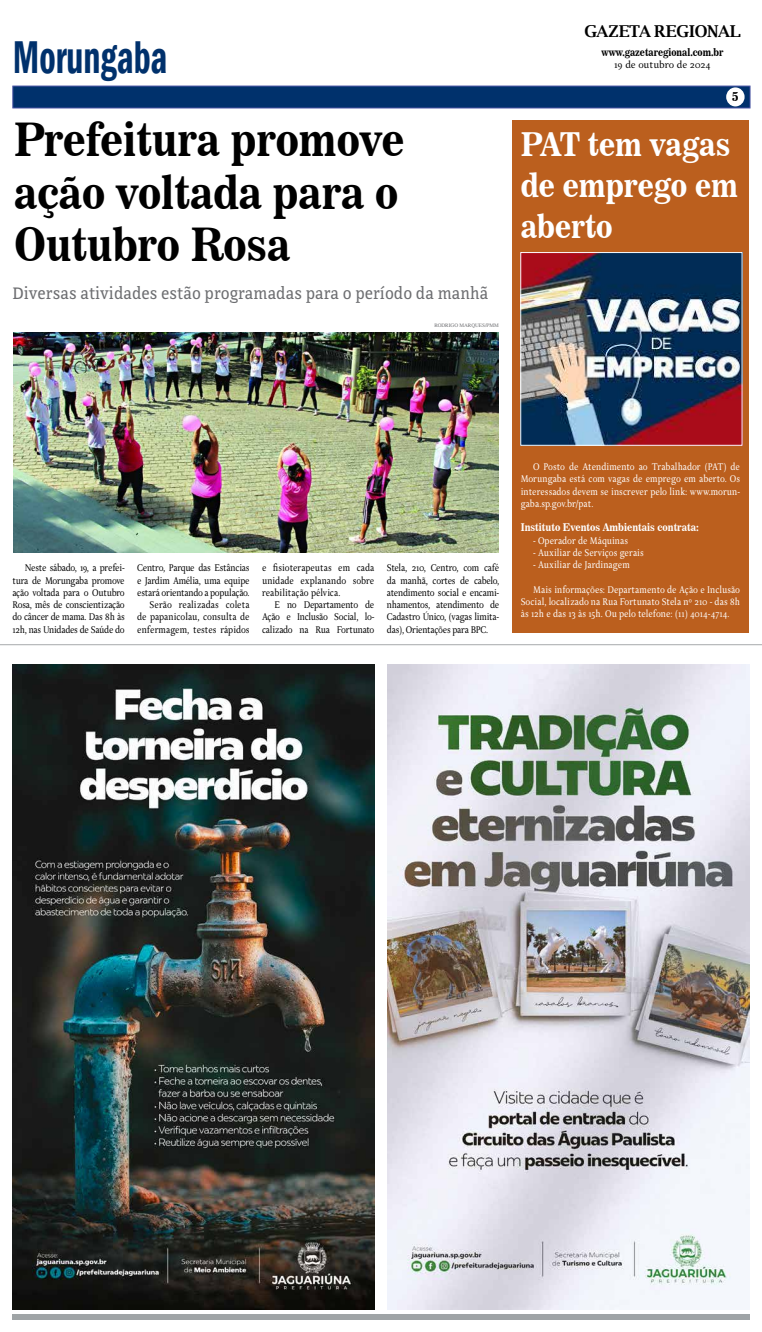
<style>
.page{position:relative;width:762px;height:1332px;background:#fff}
.page>*{position:absolute;margin:0;border:0;box-sizing:border-box;transform-origin:0 0}
.t1{font:600 condensed 47.25px "Franklin Gothic";color:#00316c;scale:.75 1}
.t2{font:45.5px/52.5px "News 706 BT Bold C";color:#000;scale:.9 1}
.t3{font:32.38px/41.1px "News 706 BT Bold C";color:#fff;scale:.9 1}
.t4{font:17.5px "Directa Serif";color:#6d6e71}
.t5{font:700 16.36px "Luxi Serif";letter-spacing:-.02em;color:#000}
.t6{font:13.12px "News 706 BT Bold C";color:#000}
.t7{font:10.5px/12.2px "Delicato Pro";letter-spacing:-.03em;color:#000;text-align:justify;scale:.9 1}
.t8{font:10.5px/12.2px "Delicato Pro";color:#fff;text-align:justify;scale:.9 1}
.t9{font:10.5px "News 706 BT Bold C";color:#fff;scale:.9 1}
.t10{font:10.5px "News 706 BT Bold C";color:#000;scale:.87 1}
.t11{font:10.5px "Delicato Pro";letter-spacing:-.03em;color:#000}
.t12{font:5.25px "Times";color:#6d6e71}
</style>
<div class="page">
<div style="left:12px;top:1314px;width:737px;height:6px;background:#9fa4a6"></div>
<div style="left:511px;top:120px;width:237px;height:513px;background:#bb5f1e"></div>
<div style="left:12px;top:86px;width:738px;height:22px;background:#00316c;border:1px solid #434fa1"></div>
<div style="left:726px;top:87px;width:18px;height:19px;background:#fff;border-radius:50%"></div>
<img style="left:12px;top:665px;width:363px;height:644px">
<img style="left:387px;top:665px;width:362px;height:644px">
<hr style="left:0;top:644px;width:761px;height:1px;background:#a7a9ac">
<img style="left:522px;top:254px;width:218px;height:190px">
<div style="left:520px;top:252px;width:222px;height:194px;border:1px solid #fff"></div>
<img style="left:14px;top:332px;width:484px;height:221px">
<h1 class="t1" style="left:13px;top:25px;width:208px">Morungaba</h1>
<h3 class="t5" style="left:584px;top:20px;width:158px">GAZETA REGIONAL</h3>
<p class="t10" style="left:601px;top:46px;width:142px">www.gazetaregional.com.br</p>
<p class="t11" style="left:614px;top:59px;width:98px">19 de outubro de 2024</p>
<p class="t6" style="left:731px;top:89px;width:8px">5</p>
<h2 class="t2" style="left:14px;top:113px;width:435px">Prefeitura promove ação voltada para o<br>Outubro Rosa</h2>
<h3 class="t3" style="left:520px;top:123px;width:243px">PAT tem vagas de emprego em aberto</h3>
<h3 class="t4" style="left:12px;top:283px;width:477px">Diversas atividades estão programadas para o período da manhã</h3>
<p class="t12" style="left:434px;top:323px;width:66px">RODRIGO MARQUES/PMM</p>
<p class="t7" style="left:12px;top:562px;width:126px;text-indent:12px">Neste sábado, 19, a prefei&shy;tura de Morungaba promove ação voltada para o Outubro Rosa, mês de conscientização do câncer de mama. Das 8h às 12h, nas Unidades de Saúde do</p>
<p class="t7" style="left:137px;top:562px;width:126px;text-align:right">Centro, Parque das Estâncias e Jardim Amélia, uma equipe estará orientando a população.<br>Serão realizadas coleta<br>de papanicolau, consulta de enfermagem, testes rápidos</p>
<p class="t7" style="left:262px;top:562px;width:126px">e fisioterapeutas em cada unidade explanando sobre reabilitação pélvica.</p>
<p class="t7" style="left:262px;top:599px;width:126px;text-indent:12px">E no Departamento de Ação e Inclusão Social, lo&shy;calizado na Rua Fortunato</p>
<p class="t7" style="left:387px;top:562px;width:126px">Stela, 210, Centro, com café da manhã, cortes de cabelo, atendimento social e encami&shy;nhamentos, atendimento de Cadastro Único, (vagas limita&shy;das), Orientações para BPC.</p>
<p class="t8" style="left:520px;top:461px;width:245px;text-indent:12px">O Posto de Atendimento ao Trabalhador (PAT) de Morungaba está com vagas de emprego em aberto. Os interessados devem se inscrever pelo link: www.morun&shy;gaba.sp.gov.br/pat.</p>
<p class="t9" style="left:520px;top:521px;width:199px">Instituto Eventos Ambientais contrata:</p>
<p class="t8" style="left:533px;top:534px;width:107px">- Operador de Máquinas</p>
<p class="t8" style="left:533px;top:547px;width:124px">- Auxiliar de Serviços gerais</p>
<p class="t8" style="left:533px;top:559px;width:109px">- Auxiliar de Jardinagem</p>
<p class="t8" style="left:520px;top:583px;width:245px;text-indent:12px">Mais informações: Departamento de Ação e Inclusão Social, localizado na Rua Fortunato Stela nº 210 - das 8h às 12h e das 13 às 15h. Ou pelo telefone: (11) 4014-4714.</p>
</div>
